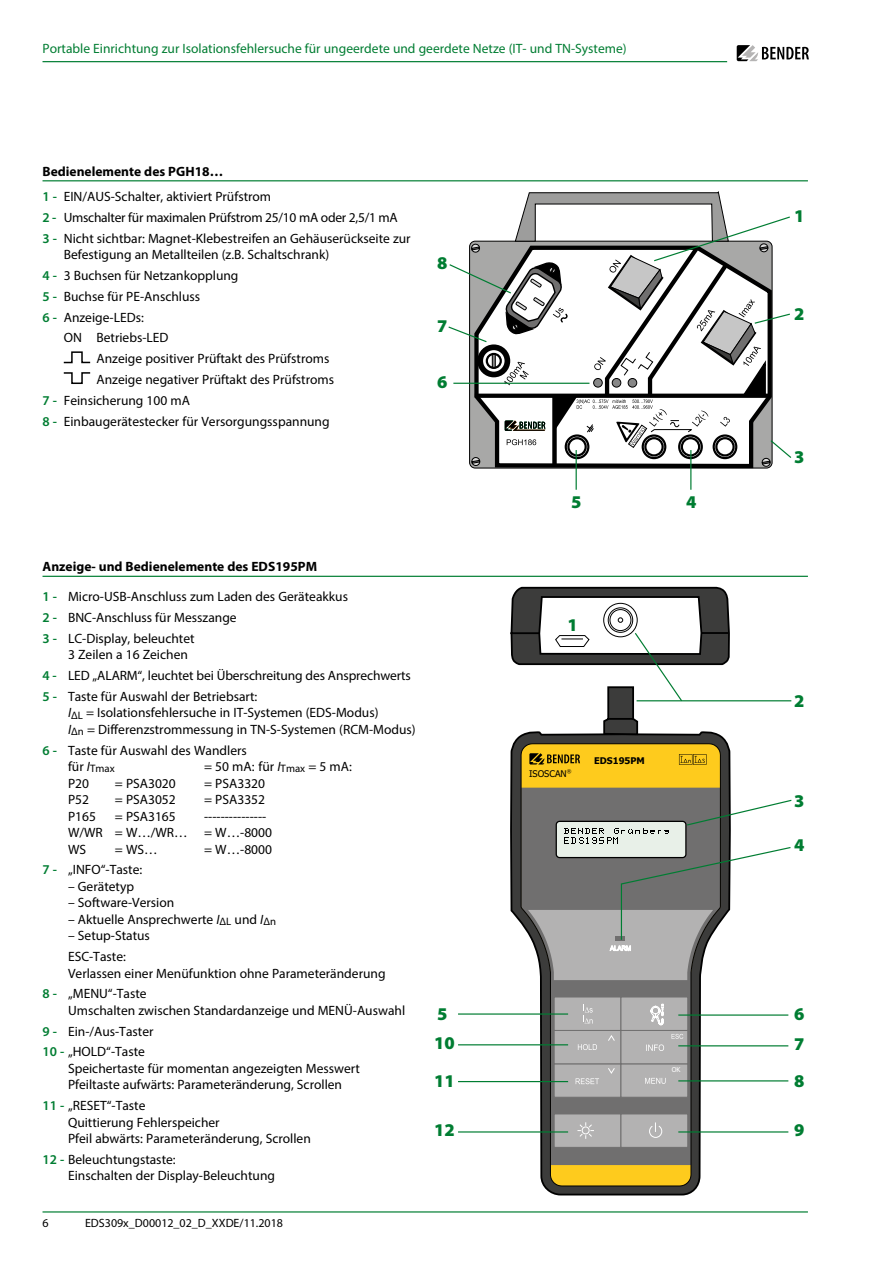
<style>
.page{position:relative;width:893px;height:1263px;background:#fff}
.page>*{position:absolute;margin:0;border:0;box-sizing:border-box;transform-origin:0 0}
.t1{font:900 18px "Myriad Pro";color:#007d32}
.t2{font:13.5px/20.7px "Myriad Pro";color:#000}
.t3{font:13.5px "Myriad Pro";color:#007d32}
.t4{font:700 13.5px "Myriad Pro";color:#000}
.t5{font:12px "Myriad Pro";color:#000}
.t6{font:10.8px "Myriad Pro";color:#000}
.t7{font:700 9.3px "Tahoma";color:#000}
.t8{font:9.3px "Tahoma";color:#000}
.t9{font:6.75px "Tahoma";color:#fff}
.t10{font:5.1px "Tahoma";color:#000}
.s1{font-weight:600;color:#007d32}
.s2{font-style:italic}
.s3{font-size:13.5px}
.s4{font-style:italic;font-size:13.5px}
</style>
<div class="page">
<hr style="left:43px;top:61px;width:684px;height:1px;background:#007d32">
<hr style="left:43px;top:1211px;width:765px;height:1px;background:#007d32">
<svg style="left:737px;top:45px;width:72px;height:16px"></svg>
<svg style="left:510px;top:587px;width:221px;height:608px"></svg>
<svg style="left:520px;top:743px;width:201px;height:444px"></svg>
<hr style="left:43px;top:180px;width:765px;height:1px;background:#007d32">
<div style="left:761px;top:458px;width:10px;height:9px;border:1px solid #000;border-radius:4px"></div>
<div style="left:471px;top:457px;width:9px;height:9px;border:1px solid #000;border-radius:4px"></div>
<hr style="left:43px;top:576px;width:765px;height:1px;background:#007d32">
<svg style="left:63px;top:351px;width:28px;height:13px"></svg>
<svg style="left:63px;top:372px;width:28px;height:12px"></svg>
<svg style="left:448px;top:191px;width:344px;height:274px"></svg>
<hr style="left:637px;top:700px;width:154px;height:1px;background:#007d32">
<svg style="left:511px;top:588px;width:218px;height:148px"></svg>
<svg style="left:528px;top:799px;width:264px;height:181px"></svg>
<hr style="left:678px;top:1045px;width:110px;height:1px;background:#007d32">
<hr style="left:678px;top:1014px;width:110px;height:2px;background:#007d32">
<hr style="left:458px;top:1044px;width:110px;height:1px;background:#007d32">
<hr style="left:458px;top:1013px;width:110px;height:2px;background:#007d32">
<hr style="left:678px;top:1080px;width:110px;height:1px;background:#007d32">
<hr style="left:458px;top:1081px;width:110px;height:1px;background:#007d32">
<hr style="left:678px;top:1131px;width:110px;height:1px;background:#007d32">
<hr style="left:458px;top:1131px;width:110px;height:1px;background:#007d32">
<hr style="left:576px;top:450px;width:1px;height:40px;background:#007d32">
<hr style="left:690px;top:450px;width:1px;height:40px;background:#007d32">
<p class="t3" style="left:43px;top:40px;width:586px">Portable Einrichtung zur Isolationsfehlersuche für ungeerdete und geerdete Netze (IT- und TN-Systeme)</p>
<p class="t4" style="left:43px;top:163px;width:182px">Bedienelemente des PGH18…</p>
<p class="t2" style="left:43px;top:186px;width:370px"><span class="s1">1 -</span> EIN/AUS-Schalter, aktiviert Prüfstrom<br><span class="s1">2 -</span> Umschalter für maximalen Prüfstrom 25/10 mA oder 2,5/1 mA<br><span class="s1">3 -</span> Nicht sichtbar: Magnet-Klebestreifen an Gehäuserückseite zur</p>
<p class="t2" style="left:64px;top:244px;width:267px">Befestigung an Metallteilen (z.B. Schaltschrank)</p>
<p class="t2" style="left:43px;top:265px;width:197px"><span class="s1">4 -</span> 3 Buchsen für Netzankopplung</p>
<p class="t2" style="left:43px;top:286px;width:159px"><span class="s1">5 -</span> Buchse für PE-Anschluss</p>
<p class="t2" style="left:43px;top:307px;width:103px"><span class="s1">6 -</span> Anzeige-LEDs:</p>
<p class="t2" style="left:64px;top:327px;width:106px">ON Betriebs-LED</p>
<p class="t2" style="left:97px;top:348px;width:234px">Anzeige positiver Prüftakt des Prüfstroms</p>
<p class="t2" style="left:97px;top:369px;width:239px">Anzeige negativer Prüftakt des Prüfstroms</p>
<p class="t2" style="left:43px;top:390px;width:149px"><span class="s1">7 -</span> Feinsicherung 100 mA</p>
<p class="t2" style="left:43px;top:410px;width:289px"><span class="s1">8 -</span> Einbaugerätestecker für Versorgungsspannung</p>
<h1 class="t1" style="left:437px;top:252px;width:12px">8</h1>
<h1 class="t1" style="left:437px;top:316px;width:12px">7</h1>
<h1 class="t1" style="left:437px;top:371px;width:12px">6</h1>
<h1 class="t1" style="left:571px;top:491px;width:12px">5</h1>
<h1 class="t1" style="left:686px;top:491px;width:12px">4</h1>
<h1 class="t1" style="left:794px;top:206px;width:12px">1</h1>
<h1 class="t1" style="left:794px;top:303px;width:12px">2</h1>
<h1 class="t1" style="left:794px;top:447px;width:12px">3</h1>
<p class="t4" style="left:43px;top:558px;width:276px">Anzeige- und Bedienelemente des EDS195PM</p>
<p class="t2" style="left:43px;top:586px;width:307px"><span class="s1">1 -</span> Micro-USB-Anschluss zum Laden des Geräteakkus<br><span class="s1">2 -</span> BNC-Anschluss für Messzange<br><span class="s1">3 -</span> LC-Display, beleuchtet</p>
<p class="t2" style="left:43px;top:644px;width:370px;text-indent:26px">3 Zeilen a 16 Zeichen<br><span class="s1">4 -</span> LED „ALARM“, leuchtet bei Überschreitung des Ansprechwerts<br><span class="s1">5 -</span> Taste für Auswahl der Betriebsart:</p>
<p class="t2" style="left:68px;top:704px;width:349px;line-height:16.5px"><span class="s2">I</span><sub>ΔL</sub> = Isolationsfehlersuche in IT-Systemen (EDS-Modus)<br><span class="s2">I</span><sub>Δn</sub> = Differenzstrommessung in TN-S-Systemen (RCM-Modus)</p>
<p class="t2" style="left:43px;top:739px;width:206px"><span class="s1">6 -</span> Taste für Auswahl des Wandlers</p>
<p class="t6" style="left:68px;top:762px;width:48px"><span class="s3">für</span> <span class="s4">I</span>Tmax</p>
<p class="t2" style="left:204px;top:756px;width:149px">= 50 mA: für <span class="s2">I</span><sub>Tmax</sub> = 5 mA:</p>
<p class="t2" style="left:68px;top:772px;width:23px">P20</p>
<p class="t2" style="left:115px;top:772px;width:62px">= PSA3020</p>
<p class="t2" style="left:204px;top:772px;width:62px">= PSA3320</p>
<p class="t2" style="left:68px;top:789px;width:23px">P52</p>
<p class="t2" style="left:115px;top:789px;width:62px">= PSA3052</p>
<p class="t2" style="left:204px;top:789px;width:62px">= PSA3352</p>
<p class="t2" style="left:68px;top:805px;width:29px">P165</p>
<p class="t2" style="left:115px;top:805px;width:62px">= PSA3165</p>
<p class="t2" style="left:68px;top:807px;width:206px;line-height:16.5px;text-indent:136px">---------------<br>W/WR = W…/WR… = W…-8000<br>WS</p>
<p class="t2" style="left:115px;top:838px;width:44px">= WS…</p>
<p class="t2" style="left:204px;top:838px;width:69px">= W…-8000</p>
<p class="t2" style="left:43px;top:859px;width:101px"><span class="s1">7 -</span> „INFO“-Taste:</p>
<p class="t2" style="left:68px;top:876px;width:68px">– Gerätetyp</p>
<p class="t2" style="left:68px;top:892px;width:108px">– Software-Version</p>
<p class="t2" style="left:68px;top:909px;width:210px">– Aktuelle Ansprechwerte <span class="s2">I</span><sub>ΔL</sub> und <span class="s2">I</span><sub>Δn</sub></p>
<p class="t2" style="left:68px;top:925px;width:83px">– Setup-Status<br>ESC-Taste:</p>
<p class="t2" style="left:43px;top:962px;width:345px;text-indent:26px">Verlassen einer Menüfunktion ohne Parameteränderung<br><span class="s1">8 -</span> „MENU“-Taste</p>
<p class="t2" style="left:43px;top:1000px;width:364px;text-indent:26px">Umschalten zwischen Standardanzeige und MENÜ-Auswahl<br><span class="s1">9 -</span> Ein-/Aus-Taster<br><span class="s1">10 -</span> „HOLD“-Taste</p>
<p class="t2" style="left:68px;top:1060px;width:293px;line-height:16.5px">Speichertaste für momentan angezeigten Messwert<br>Pfeiltaste aufwärts: Parameteränderung, Scrollen</p>
<p class="t2" style="left:68px;top:1097px;width:244px;line-height:16.5px;text-indent:-26px"><span class="s1">11 -</span> „RESET“-Taste<br>Quittierung Fehlerspeicher<br>Pfeil abwärts: Parameteränderung, Scrollen</p>
<p class="t2" style="left:68px;top:1151px;width:209px;line-height:16.5px;text-indent:-26px"><span class="s1">12 -</span> Beleuchtungstaste:<br>Einschalten der Display-Beleuchtung</p>
<p class="t5" style="left:43px;top:1216px;width:8px">6</p>
<p class="t5" style="left:85px;top:1216px;width:200px">EDS309x_D00012_02_D_XXDE/11.2018</p>
<h1 class="t1" style="left:567px;top:614px;width:12px">1</h1>
<p class="t8" style="left:529px;top:767px;width:39px">ISOSCAN</p>
<p class="t10" style="left:567px;top:767px;width:6px">®</p>
<p class="t7" style="left:594px;top:754px;width:52px">EDS195PM</p>
<h1 class="t1" style="left:794px;top:690px;width:12px">2</h1>
<h1 class="t1" style="left:794px;top:790px;width:12px">3</h1>
<h1 class="t1" style="left:794px;top:835px;width:12px">4</h1>
<h1 class="t1" style="left:437px;top:1003px;width:12px">5</h1>
<h1 class="t1" style="left:794px;top:1003px;width:12px">6</h1>
<h1 class="t1" style="left:434px;top:1033px;width:22px">10</h1>
<h1 class="t1" style="left:794px;top:1034px;width:12px">7</h1>
<h1 class="t1" style="left:434px;top:1071px;width:22px">11</h1>
<h1 class="t1" style="left:794px;top:1070px;width:12px">8</h1>
<h1 class="t1" style="left:434px;top:1120px;width:22px">12</h1>
<h1 class="t1" style="left:794px;top:1120px;width:12px">9</h1>
<p class="t9" style="left:672px;top:1065px;width:10px">OK</p>
</div>
